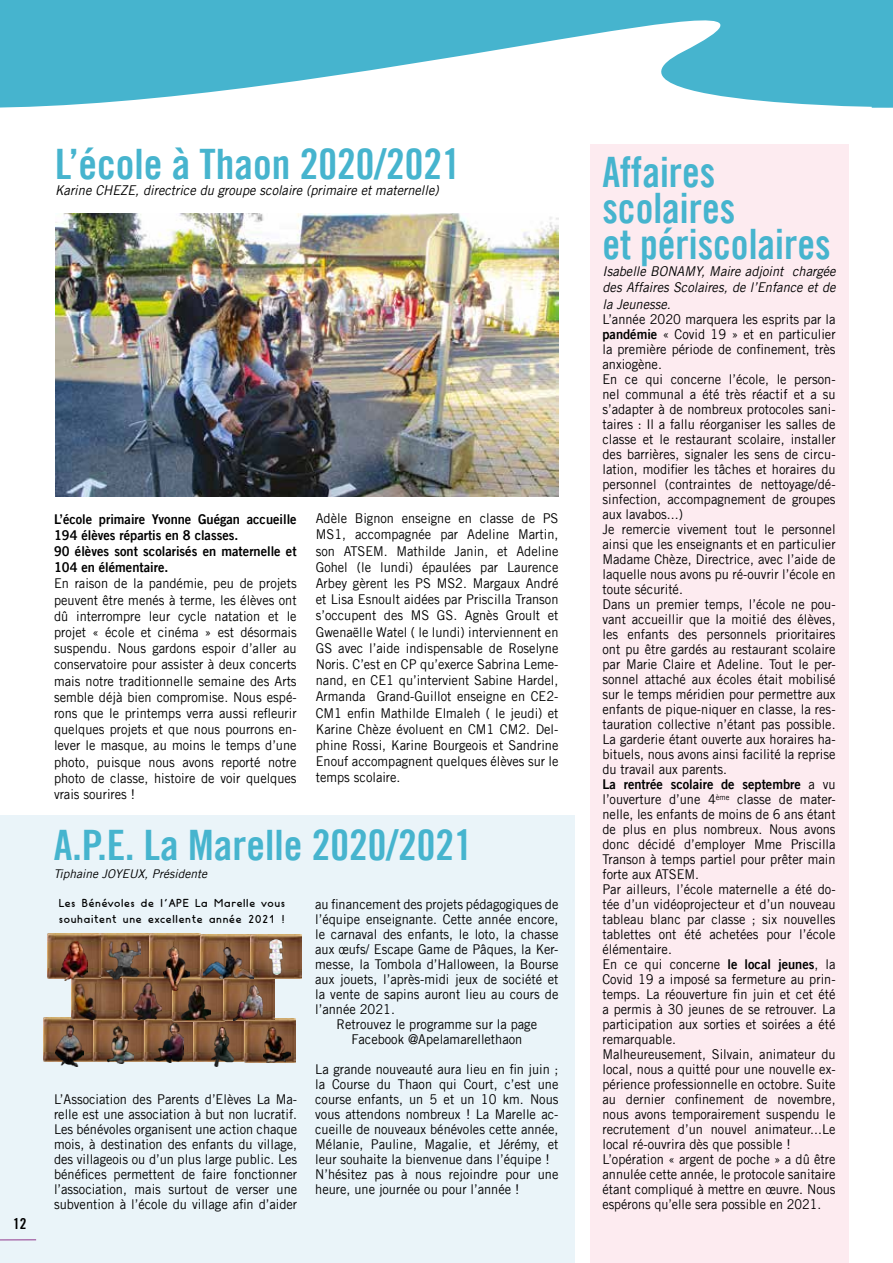
<style>
.page{position:relative;width:893px;height:1263px;background:#fff}
.page>*{position:absolute;margin:0;border:0;box-sizing:border-box;transform-origin:0 0}
.t1{font:42px "Trade Gothic LT Bold Cond Twenty";color:#46b4ce}
.t2{font:42px/36px "Trade Gothic LT Bold Cond Twenty";color:#46b4ce;scale:.95 1}
.t3{font:15px "Trade Gothic LT Bold Cond Twenty";color:#000}
.t4{font:13.5px/15px "Trade Gothic LT";color:#000;scale:.95 1}
.t5{font:13.5px/16.2px "Trade Gothic LT Bold Two";color:#000;scale:.95 1}
.t6{font:italic 13.5px/16.5px "Trade Gothic LT";color:#000;text-align:justify;scale:.95 1}
.t7{font:700 12.15px/16.6px "Acceseditionsscript";color:#000}
.t8{font:italic 12px "Trade Gothic LT";color:#000}
.s1{font-family:"Trade Gothic LT Bold Two"}
.s2{font-family:"Trade Gothic LT"}
</style>
<div class="page">
<div style="left:590px;top:144px;width:258px;height:1119px;background:#fdebf0"></div>
<div style="left:0;top:815px;width:574px;height:448px;background:#eaf4f9"></div>
<svg style="left:0;top:0;width:872px;height:108px;fill:#46b4ce"></svg>
<hr style="left:0;top:1239px;width:36px;height:1px;background:#90388d">
<img style="left:55px;top:214px;width:503px;height:282px">
<img style="left:43px;top:1017px;width:151px;height:45px">
<img style="left:194px;top:1018px;width:101px;height:44px">
<img style="left:71px;top:978px;width:204px;height:43px">
<img style="left:48px;top:933px;width:204px;height:45px">
<img style="left:251px;top:935px;width:50px;height:43px">
<img style="left:106px;top:940px;width:35px;height:40px">
<img style="left:74px;top:983px;width:23px;height:38px">
<img style="left:163px;top:946px;width:27px;height:44px">
<img style="left:133px;top:984px;width:28px;height:36px">
<img style="left:203px;top:947px;width:50px;height:32px">
<img style="left:181px;top:985px;width:30px;height:34px">
<img style="left:234px;top:985px;width:29px;height:35px">
<img style="left:62px;top:942px;width:25px;height:39px">
<img style="left:211px;top:1027px;width:22px;height:39px">
<img style="left:55px;top:1026px;width:28px;height:40px">
<img style="left:108px;top:1026px;width:26px;height:38px">
<img style="left:154px;top:1024px;width:29px;height:38px">
<img style="left:264px;top:1027px;width:27px;height:35px">
<img style="left:269px;top:939px;width:14px;height:36px">
<div style="left:872px;top:0;width:21px;height:108px;background:#46b4ce"></div>
<h1 class="t1" style="left:55px;top:139px;width:407px">L’école à Thaon 2020/2021</h1>
<p class="t6" style="left:55px;top:182px;width:405px">Karine CHEZE, directrice du groupe scolaire (primaire et maternelle)</p>
<p class="t3" style="left:13px;top:1214px;width:15px">12</p>
<p class="t5" style="left:54px;top:510px;width:257px">L’école primaire Yvonne Guégan accueille 194 élèves répartis en 8 classes.<br>90 élèves sont scolarisés en maternelle et 104 en élémentaire.</p>
<p class="t4" style="left:54px;top:575px;width:257px;line-height:16.2px;text-align:justify">En raison de la pandémie, peu de projets peuvent être menés à terme, les élèves ont dû interrompre leur cycle natation et le projet « école et cinéma » est désormais suspendu. Nous gardons espoir d’aller au conservatoire pour assister à deux concerts mais notre traditionnelle semaine des Arts semble déjà bien compromise. Nous espé&shy;rons que le printemps verra aussi refleurir quelques projets et que nous pourrons en&shy;lever le masque, au moins le temps d’une photo, puisque nous avons reporté notre photo de classe, histoire de voir quelques vrais sourires !</p>
<p class="t4" style="left:316px;top:510px;width:257px;line-height:16.2px;text-align:justify">Adèle Bignon enseigne en classe de PS MS1, accompagnée par Adeline Martin, son ATSEM. Mathilde Janin, et Adeline Gohel (le lundi) épaulées par Laurence Arbey gèrent les PS MS2. Margaux André et Lisa Esnoult aidées par Priscilla Transon s’occupent des MS GS. Agnès Groult et Gwenaëlle Watel ( le lundi) interviennent en GS avec l’aide indispensable de Roselyne Noris. C’est en CP qu’exerce Sabrina Leme&shy;nand, en CE1 qu’intervient Sabine Hardel, Armanda Grand-Guillot enseigne en CE2- CM1 enfin Mathilde Elmaleh ( le jeudi) et Karine Chèze évoluent en CM1 CM2. Del&shy;phine Rossi, Karine Bourgeois et Sandrine Enouf accompagnent quelques élèves sur le temps scolaire.</p>
<h1 class="t1" style="left:54px;top:819px;width:420px">A.P.E. La Marelle 2020/2021</h1>
<p class="t8" style="left:54px;top:867px;width:155px">Tiphaine JOYEUX, Présidente</p>
<p class="t7" style="left:58px;top:894px;width:228px">Les Bénévoles de l’APE La Marelle vous souhaitent une excellente année 2021 !</p>
<p class="t4" style="left:54px;top:1092px;width:258px;text-align:justify">L’Association des Parents d’Elèves La Ma&shy;relle est une association à but non lucratif.<br>Les bénévoles organisent une action chaque mois, à destination des enfants du village, des villageois ou d’un plus large public. Les bénéfices permettent de faire fonctionner l’association, mais surtout de verser une subvention à l’école du village afin d’aider</p>
<p class="t4" style="left:315px;top:897px;width:258px">au financement des projets pédagogiques de</p>
<p class="t4" style="left:315px;top:912px;width:258px">l’équipe enseignante. Cette année encore,</p>
<p class="t4" style="left:315px;top:927px;width:258px">le carnaval des enfants, le loto, la chasse</p>
<p class="t4" style="left:315px;top:942px;width:258px">aux œufs/ Escape Game de Pâques, la Ker-</p>
<p class="t4" style="left:315px;top:957px;width:258px">messe, la Tombola d’Halloween, la Bourse</p>
<p class="t4" style="left:315px;top:972px;width:258px">aux jouets, l’après-midi jeux de société et</p>
<p class="t4" style="left:315px;top:987px;width:258px">la vente de sapins auront lieu au cours de</p>
<p class="t4" style="left:315px;top:1002px;width:85px">l’année 2021.</p>
<p class="t4" style="left:337px;top:1017px;width:213px">Retrouvez le programme sur la page</p>
<p class="t4" style="left:351px;top:1032px;width:181px">Facebook @Apelamarellethaon</p>
<p class="t4" style="left:315px;top:1062px;width:258px">La grande nouveauté aura lieu en fin juin ; la Course du Thaon qui Court, c’est une course enfants, un 5 et un 10 km. Nous vous attendons nombreux ! La Marelle ac&shy;cueille de nouveaux bénévoles cette année, Mélanie, Pauline, Magalie, et Jérémy, et leur souhaite la bienvenue dans l’équipe !<br>N’hésitez pas à nous rejoindre pour une heure, une journée ou pour l’année !</p>
<h1 class="t2" style="left:602px;top:154px;width:242px">Affaires scolaires<br>et périscolaires</h1>
<p class="t6" style="left:602px;top:262px;width:247px">Isabelle BONAMY, Maire adjoint chargée des Affaires Scolaires, de l’Enfance et de la Jeunesse.</p>
<p class="t4" style="left:602px;top:312px;width:247px">L’année 2020 marquera les esprits par la <span class="s1">pandémie</span> « Covid 19 » et en particulier la première période de confinement, très anxiogène.<br>En ce qui concerne l’école, le person&shy;nel communal a été très réactif et a su s’adapter à de nombreux protocoles sani&shy;taires : Il a fallu réorganiser les salles de classe et le restaurant scolaire, installer des barrières, signaler les sens de circu&shy;lation, modifier les tâches et horaires du personnel (contraintes de nettoyage/dé&shy;sinfection, accompagnement de groupes aux lavabos...)<br>Je remercie vivement tout le personnel ainsi que les enseignants et en particulier Madame Chèze, Directrice, avec l’aide de laquelle nous avons pu ré-ouvrir l’école en toute sécurité.<br>Dans un premier temps, l’école ne pou&shy;vant accueillir que la moitié des élèves, les enfants des personnels prioritaires ont pu être gardés au restaurant scolaire par Marie Claire et Adeline. Tout le per&shy;sonnel attaché aux écoles était mobilisé sur le temps méridien pour permettre aux enfants de pique-niquer en classe, la res&shy;tauration collective n’étant pas possible.<br>La garderie étant ouverte aux horaires ha&shy;bituels, nous avons ainsi facilité la reprise du travail aux parents.</p>
<p class="t5" style="left:602px;top:776px;width:247px">La rentrée scolaire de septembre <span class="s2">a vu</span></p>
<p class="t4" style="left:602px;top:792px;width:247px">l’ouverture d’une 4<sup>ème</sup> classe de mater&shy;nelle, les enfants de moins de 6 ans étant de plus en plus nombreux. Nous avons donc décidé d’employer Mme Priscilla Transon à temps partiel pour prêter main forte aux ATSEM.<br>Par ailleurs, l’école maternelle a été do&shy;tée d’un vidéoprojecteur et d’un nouveau tableau blanc par classe ; six nouvelles tablettes ont été achetées pour l’école élémentaire.<br>En ce qui concerne <span class="s1">le local jeunes</span>, la Covid 19 a imposé sa fermeture au prin&shy;temps. La réouverture fin juin et cet été a permis à 30 jeunes de se retrouver. La participation aux sorties et soirées a été remarquable.<br>Malheureusement, Silvain, animateur du local, nous a quitté pour une nouvelle ex&shy;périence professionnelle en octobre. Suite au dernier confinement de novembre, nous avons temporairement suspendu le recrutement d’un nouvel animateur...Le local ré-ouvrira dès que possible !<br>L’opération « argent de poche » a dû être annulée cette année, le protocole sanitaire étant compliqué à mettre en œuvre. Nous espérons qu’elle sera possible en 2021.</p>
</div>
